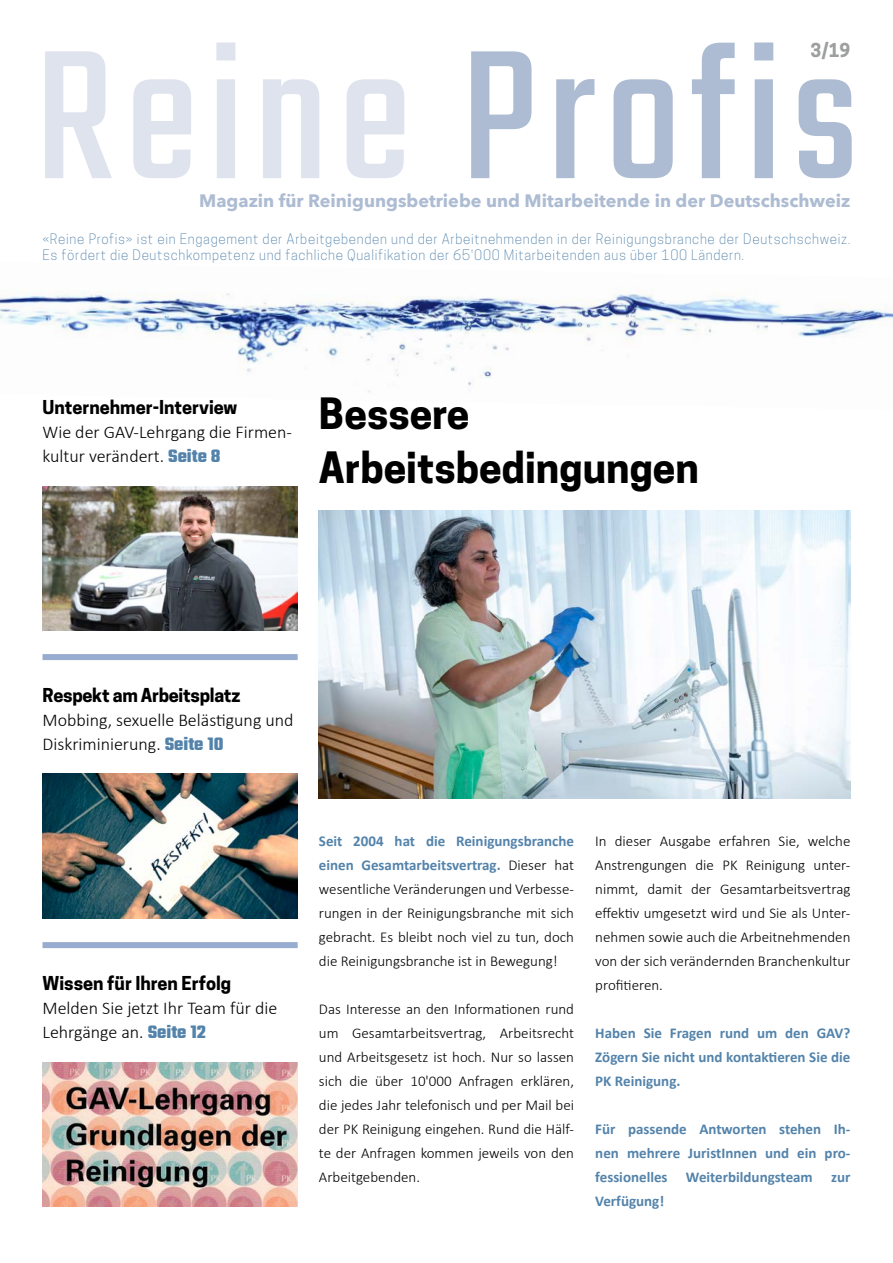
<style>
.page{position:relative;width:893px;height:1263px;background:#fff}
.page>*{position:absolute;margin:0;border:0;box-sizing:border-box;transform-origin:0 0}
.t1{font:202.5px "Teko";letter-spacing:.05em;color:#adbcd2}
.t2{font:700 40.5px/54px "Cooper Hewitt";color:#000}
.t3{font:300 18px/24px "Calibri";color:#000}
.t4{font:700 18px "Avenir Next";color:#adbcd2}
.t5{font:700 18px "Cooper Hewitt";color:#000}
.t6{font:700 18px "Cooper Hewitt";color:#9d9e9e}
.t7{font:300 15px/24px "Calibri";color:#000;text-align:justify}
.t8{font:700 15px/24px "Calibri";color:#5383ab;text-align:justify}
.t9{font:300 13.5px/16.2px "Cooper Hewitt";letter-spacing:.05em;color:#5383ab}
.s1{color:#dee3ed}
.s2{font-family:"Teko";font-weight:700;font-size:19.5px;color:#5383ab}
.s3{font-weight:700;color:#5383ab}
</style>
<div class="page">
<img style="left:0;top:290px;width:893px;height:102px">
<img style="left:43px;top:1062px;width:255px;height:144px">
<img style="left:43px;top:486px;width:255px;height:144px">
<img style="left:43px;top:774px;width:255px;height:144px">
<div style="left:43px;top:654px;width:255px;height:6px;background:#97acce"></div>
<div style="left:43px;top:942px;width:255px;height:6px;background:#97acce"></div>
<img style="left:319px;top:510px;width:531px;height:288px">
<p class="t6" style="left:810px;top:40px;width:41px">3/19</p>
<h1 class="t1" style="left:35px;top:3px;width:825px"><span class="s1">Reine</span> Profis</h1>
<p class="t4" style="left:199px;top:185px;width:653px">Magazin für Reinigungsbetriebe und Mitarbeitende in der Deutschschweiz</p>
<p class="t9" style="left:43px;top:231px;width:809px">«Reine Profis» ist ein Engagement der Arbeitgebenden und der Arbeitnehmenden in der Reinigungsbranche der Deutschschweiz.<br>Es fördert die Deutschkompetenz und fachliche Qualifikation der 65'000 Mitarbeitenden aus über 100 Ländern.</p>
<p class="t5" style="left:43px;top:397px;width:196px">Unternehmer-Interview</p>
<p class="t3" style="left:43px;top:419px;width:251px">Wie der GAV-Lehrgang die Firmen&shy;kultur verändert. <span class="s2">Seite 8</span></p>
<h2 class="t2" style="left:319px;top:387px;width:382px">Bessere<br>Arbeitsbedingungen</h2>
<p class="t5" style="left:43px;top:685px;width:199px">Respekt am Arbeitsplatz</p>
<p class="t3" style="left:43px;top:707px;width:253px">Mobbing, sexuelle Belästigung und<br>Diskriminierung. <span class="s2">Seite 10</span></p>
<p class="t5" style="left:43px;top:973px;width:190px">Wissen für Ihren Erfolg</p>
<p class="t3" style="left:43px;top:995px;width:236px">Melden Sie jetzt Ihr Team für die<br>Lehrgänge an. <span class="s2">Seite 12</span></p>
<p class="t7" style="left:319px;top:828px;width:257px"><span class="s3">Seit 2004 hat die Reinigungsbranche einen Gesamtarbeitsvertrag.</span> Dieser hat wesentliche Veränderungen und Verbesse&shy;rungen in der Reinigungsbranche mit sich gebracht. Es bleibt noch viel zu tun, doch die Reinigungsbranche ist in Bewegung!</p>
<p class="t7" style="left:319px;top:996px;width:257px">Das Interesse an den Informationen rund um Gesamtarbeitsvertrag, Arbeitsrecht und Arbeitsgesetz ist hoch. Nur so lassen sich die über 10'000 Anfragen erklären, die jedes Jahr telefonisch und per Mail bei der PK Reinigung eingehen. Rund die Hälf&shy;te der Anfragen kommen jeweils von den Arbeitgebenden.</p>
<p class="t7" style="left:595px;top:828px;width:257px">In dieser Ausgabe erfahren Sie, welche Anstrengungen die PK Reinigung unter&shy;nimmt, damit der Gesamtarbeitsvertrag effektiv umgesetzt wird und Sie als Unter&shy;nehmen sowie auch die Arbeitnehmenden von der sich verändernden Branchenkultur profitieren.</p>
<p class="t8" style="left:595px;top:1021px;width:257px">Haben Sie Fragen rund um den GAV?<br>Zögern Sie nicht und kontaktieren Sie die PK Reinigung.</p>
<p class="t8" style="left:595px;top:1117px;width:257px">Für passende Antworten stehen Ih&shy;nen mehrere JuristInnen und ein pro&shy;fessionelles Weiterbildungsteam zur Verfügung!</p>
</div>
